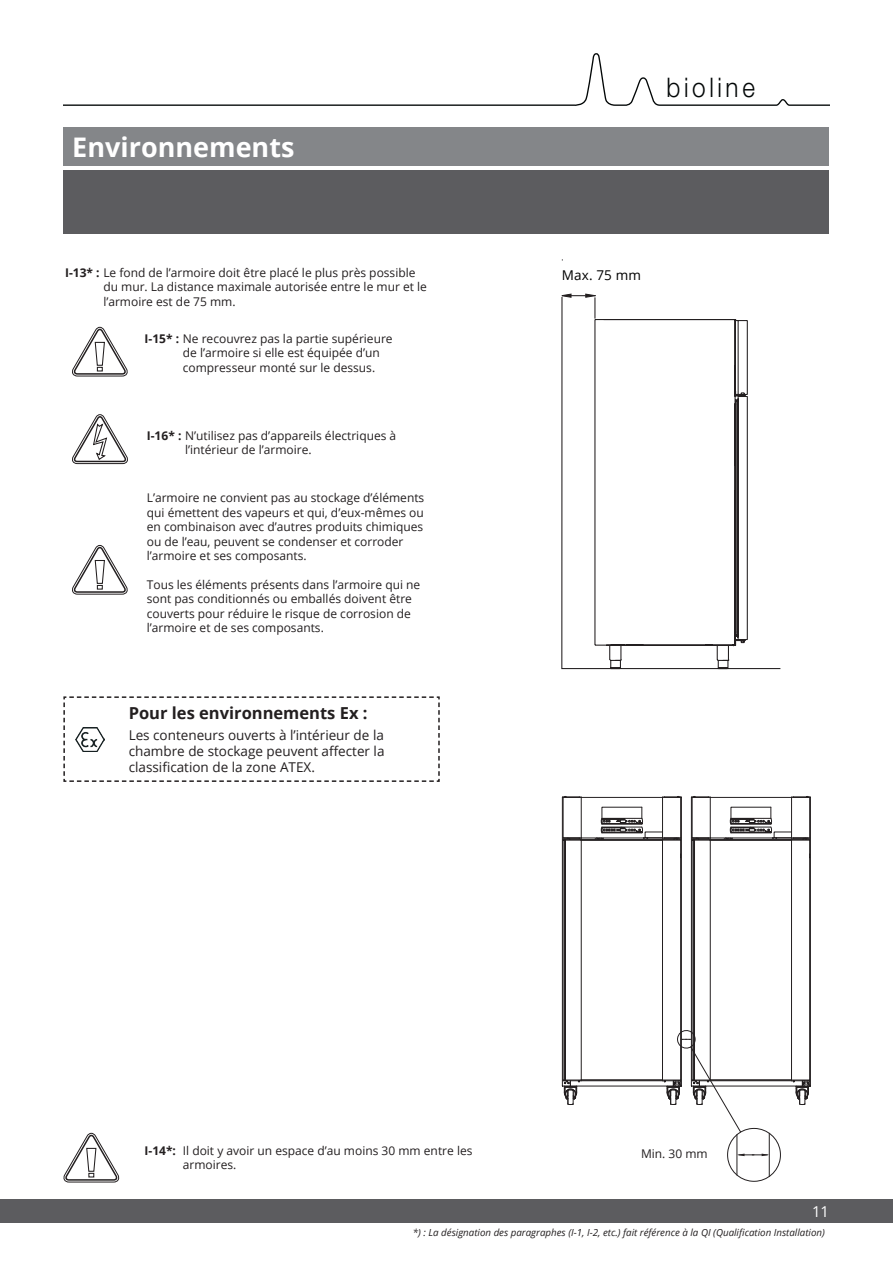
<style>
.page{position:relative;width:893px;height:1263px;background:#fff}
.page>*{position:absolute;margin:0;border:0;box-sizing:border-box;transform-origin:0 0}
.Page_sub_header_18_21_6_-_all_countries{font:700 27px "Open Sans";color:#fff}
.t1{font:300 27px "Helvetica Neue";letter-spacing:.15em;color:#020606;scale:.9 1}
.Warning_-_Header_-_13_mm_indent{font:700 16.5px "Open Sans";color:#231f20}
.t2{font:15px "Open Sans";color:#fff}
.Warning_-_body_text_-_13_mm_indent{font:13.5px/16.2px "Open Sans";color:#231f20;text-align:justify}
.Bodytext_-_8_12_6_-_Regular{font:13.5px "Open Sans";letter-spacing:.01em;color:#000}
.Body_text_8_9_6_-_indent_19{font:12px/14.4px "Open Sans";color:#231f20}
.Body_text_-_8___9_6_-_regular{font:12px/14.4px "Open Sans";color:#231f20}
.Foot_note_-_7_8_4_-_Italic{font:italic 9.75px "Open Sans";color:#231f20}
.s1{font-weight:700}
</style>
<div class="page">
<div style="left:64px;top:170px;width:765px;height:64px;background:#5c5c5f"></div>
<div style="left:64px;top:128px;width:765px;height:38px;background:#848689"></div>
<div style="left:0;top:1200px;width:893px;height:23px;background:#5c5c5f"></div>
<svg style="left:64px;top:53px;width:765px;height:53px"></svg>
<svg style="left:63px;top:696px;width:377px;height:86px"></svg>
<img style="left:76px;top:727px;width:28px;height:24px">
<svg style="left:72px;top:327px;width:56px;height:49px"></svg>
<svg style="left:63px;top:1133px;width:56px;height:49px"></svg>
<svg style="left:72px;top:414px;width:56px;height:50px"></svg>
<svg style="left:72px;top:545px;width:56px;height:49px"></svg>
<svg style="left:561px;top:295px;width:219px;height:374px"></svg>
<svg style="left:561px;top:293px;width:11px;height:5px"></svg>
<svg style="left:585px;top:293px;width:16px;height:5px"></svg>
<svg style="left:562px;top:796px;width:249px;height:386px"></svg>
<p class="Page_sub_header_18_21_6_-_all_countries" style="left:72px;top:128px;width:224px">Environnements</p>
<h1 class="t1" style="left:666px;top:71px;width:100px">bioline</h1>
<p class="Body_text_-_8___9_6_-_regular" style="left:65px;top:265px;width:352px"><span class="s1">I-13* :</span> Le fond de l’armoire doit être placé le plus près possible</p>
<p class="Bodytext_-_8_12_6_-_Regular" style="left:562px;top:266px;width:81px">Max. 75 mm</p>
<p class="Body_text_-_8___9_6_-_regular" style="left:103px;top:280px;width:325px">du mur. La distance maximale autorisée entre le mur et le l’armoire est de 75 mm.</p>
<p class="Body_text_8_9_6_-_indent_19" style="left:183px;top:331px;width:211px;text-indent:-38px"><span class="s1">I-15* :</span> Ne recouvrez pas la partie supérieure de l’armoire si elle est équipée d’un compresseur monté sur le dessus.</p>
<p class="Body_text_8_9_6_-_indent_19" style="left:185px;top:428px;width:213px;text-indent:-38px"><span class="s1">I-16* :</span> N’utilisez pas d’appareils électriques à l’intérieur de l’armoire.</p>
<p class="Body_text_8_9_6_-_indent_19" style="left:147px;top:490px;width:279px">L’armoire ne convient pas au stockage d’éléments qui émettent des vapeurs et qui, d’eux-mêmes ou en combinaison avec d’autres produits chimiques ou de l’eau, peuvent se condenser et corroder l’armoire et ses composants.</p>
<p class="Body_text_8_9_6_-_indent_19" style="left:147px;top:577px;width:275px">Tous les éléments présents dans l’armoire qui ne sont pas conditionnés ou emballés doivent être couverts pour réduire le risque de corrosion de l’armoire et de ses composants.</p>
<p class="Warning_-_Header_-_13_mm_indent" style="left:129px;top:701px;width:240px">Pour les environnements Ex :</p>
<p class="Warning_-_body_text_-_13_mm_indent" style="left:129px;top:726px;width:257px">Les conteneurs ouverts à l’intérieur de la chambre de stockage peuvent affecter la classification de la zone ATEX.</p>
<p class="Body_text_8_9_6_-_indent_19" style="left:183px;top:1143px;width:291px;text-indent:-38px"><span class="s1">I-14*:</span> Il doit y avoir un espace d’au moins 30 mm entre les armoires.</p>
<p class="Body_text_-_8___9_6_-_regular" style="left:641px;top:1146px;width:68px">Min. 30 mm</p>
<p class="t2" style="left:812px;top:1201px;width:19px">11</p>
<p class="Foot_note_-_7_8_4_-_Italic" style="left:413px;top:1226px;width:413px">*) : La désignation des paragraphes (I-1, I-2, etc.) fait référence à la QI (Qualification Installation)</p>
</div>
